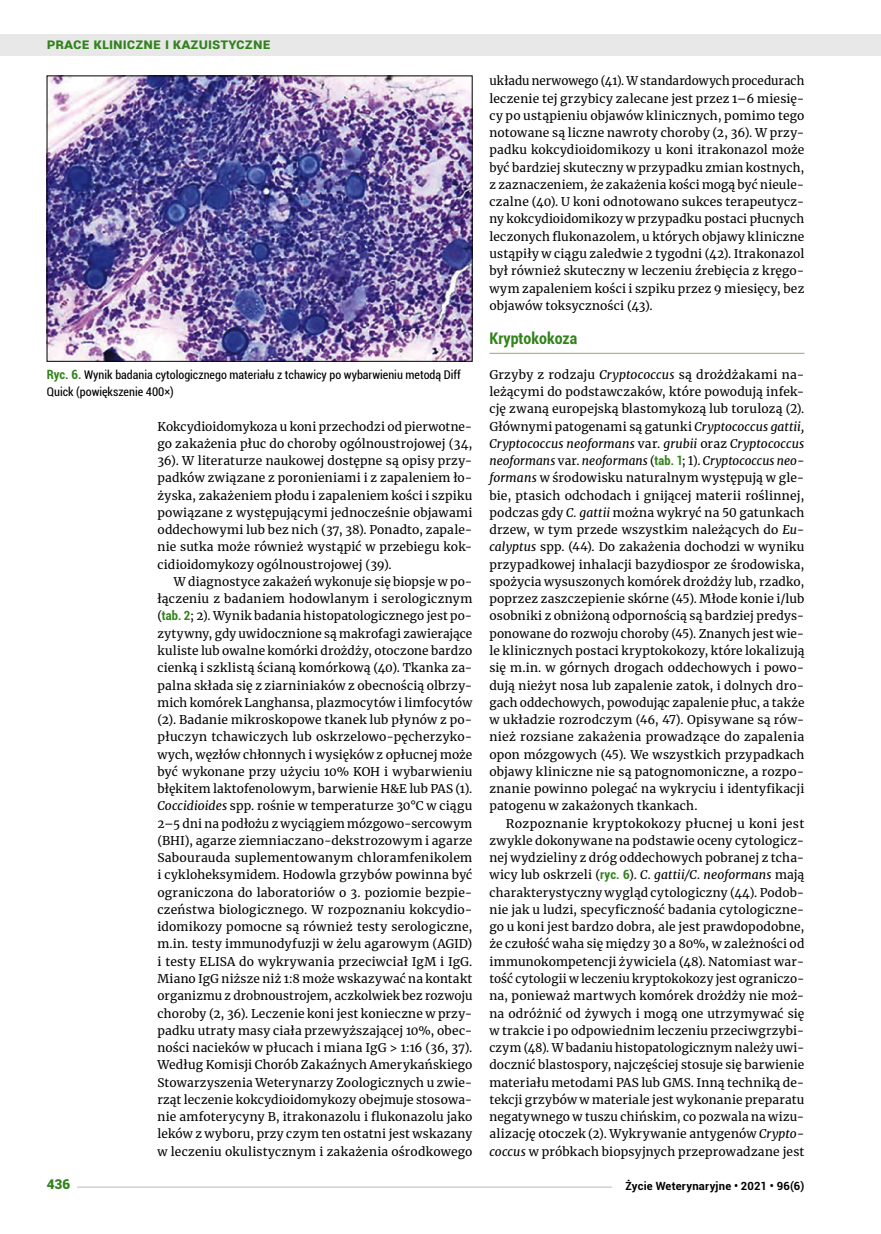
<style>
.page{position:relative;width:881px;height:1234px;background:#fff}
.page>*{position:absolute;margin:0;border:0;box-sizing:border-box;transform-origin:0 0}
.t1{font:700 condensed 16.05px "Roboto";color:#32821c}
.t2{font:700 15px "Roboto";color:#32821c}
.t3{font:900 13.5px "Roboto";color:#32821c}
.t4{font:12px/17.2px "Merriweather";letter-spacing:.015em;color:#000;text-align:justify}
.t5{font:condensed 12px/17.2px "Roboto";color:#000}
.t6{font:700 11.25px "Roboto";letter-spacing:.02em;color:#000}
.s1{font-weight:700;font-size:12.75px;color:#32821c}
.s2{font-family:"Roboto";font-weight:700;font-stretch:condensed;font-size:12.75px;color:#32821c}
.s3{font-style:italic}
</style>
<div class="page">
<hr style="left:489px;top:353px;width:315px;height:1px;background:#96ba7b">
<img style="left:49px;top:78px;width:421px;height:281px">
<div style="left:0;top:35px;width:880px;height:21px;background:#e8e8e8"></div>
<hr style="left:47px;top:1186px;width:565px;height:1px;background:#d2d1d1">
<div style="left:47px;top:1178px;width:30px;height:15px;background:#fff"></div>
<p class="t2" style="left:47px;top:33px;width:225px">Prace kliniczne i kazuistyczne</p>
<p class="t5" style="left:47px;top:365px;width:415px"><span class="s1">Ryc. 6.</span> Wynik badania cytologicznego materiału z tchawicy po wybarwieniu metodą Diff<br>Quick (powiększenie 400×)</p>
<p class="t4" style="left:157px;top:417px;width:316px">Kokcydioidomykoza u koni przechodzi od pierwotne&shy;go zakażenia płuc do choroby ogólnoustrojowej (34, 36). W literaturze naukowej dostępne są opisy przy&shy;padków związane z poronieniami i z zapaleniem ło&shy;żyska, zakażeniem płodu i zapaleniem kości i szpiku powiązane z występującymi jednocześnie objawami oddechowymi lub bez nich (37, 38). Ponadto, zapale&shy;nie sutka może również wystąpić w przebiegu kok&shy;cidioidomykozy ogólnoustrojowej (39).</p>
<p class="t4" style="left:157px;top:572px;width:316px;text-indent:16px">W diagnostyce zakażeń wykonuje się biopsje w po&shy;łączeniu z badaniem hodowlanym i serologicznym (<span class="s2">tab. 2</span>; 2). Wynik badania histopatologicznego jest po&shy;zytywny, gdy uwidocznione są makrofagi zawierające kuliste lub owalne komórki drożdży, otoczone bardzo cienką i szklistą ścianą komórkową (40). Tkanka za&shy;palna składa się z ziarniniaków z obecnością olbrzy&shy;mich komórek Langhansa, plazmocytów i limfocytów (2). Badanie mikroskopowe tkanek lub płynów z po&shy;płuczyn tchawiczych lub oskrzelowo-pęcherzyko&shy;wych, węzłów chłonnych i wysięków z opłucnej może być wykonane przy użyciu 10% KOH i wybarwieniu błękitem laktofenolowym, barwienie H&amp;E lub PAS (1).<br><span class="s3">Coccidioides</span> spp. rośnie w temperaturze 30°C w ciągu 2–5 dni na podłożu z wyciągiem mózgowo-sercowym (BHI), agarze ziemniaczano-dekstrozowym i agarze Sabourauda suplementowanym chloramfenikolem i cykloheksymidem. Hodowla grzybów powinna być ograniczona do laboratoriów o 3. poziomie bezpie&shy;czeństwa biologicznego. W rozpoznaniu kokcydio&shy;idomikozy pomocne są również testy serologiczne, m.in. testy immunodyfuzji w żelu agarowym (AGID) i testy ELISA do wykrywania przeciwciał IgM i IgG.<br>Miano IgG niższe niż 1:8 może wskazywać na kontakt organizmu z drobnoustrojem, aczkolwiek bez rozwoju choroby (2, 36). Leczenie koni jest konieczne w przy&shy;padku utraty masy ciała przewyższającej 10%, obec&shy;ności nacieków w płucach i miana IgG &gt; 1:16 (36, 37).<br>Według Komisji Chorób Zakaźnych Amerykańskiego Stowarzyszenia Weterynarzy Zoologicznych u zwie&shy;rząt leczenie kokcydioidomykozy obejmuje stosowa&shy;nie amfoterycyny B, itrakonazolu i flukonazolu jako leków z wyboru, przy czym ten ostatni jest wskazany w leczeniu okulistycznym i zakażenia ośrodkowego</p>
<p class="t4" style="left:489px;top:72px;width:316px">układu nerwowego (41). W standardowych procedurach leczenie tej grzybicy zalecane jest przez 1–6 miesię&shy;cy po ustąpieniu objawów klinicznych, pomimo tego notowane są liczne nawroty choroby (2, 36). W przy&shy;padku kokcydioidomikozy u koni itrakonazol może być bardziej skuteczny w przypadku zmian kostnych, z zaznaczeniem, że zakażenia kości mogą być nieule&shy;czalne (40). U koni odnotowano sukces terapeutycz&shy;ny kokcydioidomikozy w przypadku postaci płucnych leczonych flukonazolem, u których objawy kliniczne ustąpiły w ciągu zaledwie 2 tygodni (42). Itrakonazol był również skuteczny w leczeniu źrebięcia z kręgo&shy;wym zapaleniem kości i szpiku przez 9 miesięcy, bez objawów toksyczności (43).</p>
<h1 class="t1" style="left:489px;top:327px;width:89px">Kryptokokoza</h1>
<p class="t4" style="left:489px;top:365px;width:316px">Grzyby z rodzaju <span class="s3">Cryptococcus</span> są drożdżakami na&shy;leżącymi do podstawczaków, które powodują infek&shy;cję zwaną europejską blastomykozą lub torulozą (2).<br>Głównymi patogenami są gatunki <span class="s3">Cryptococcus gattii, Cryptococcus neoformans</span> var. <span class="s3">grubii</span> oraz <span class="s3">Cryptococcus neoformans</span> var. <span class="s3">neoformans</span> (<span class="s2">tab. 1</span>; 1). <span class="s3">Cryptococcus neo&shy;formans</span> w środowisku naturalnym występują w gle&shy;bie, ptasich odchodach i gnijącej materii roślinnej, podczas gdy <span class="s3">C. gattii</span> można wykryć na 50 gatunkach drzew, w tym przede wszystkim należących do <span class="s3">Eu&shy;calyptus</span> spp. (44). Do zakażenia dochodzi w wyniku przypadkowej inhalacji bazydiospor ze środowiska, spożycia wysuszonych komórek drożdży lub, rzadko, poprzez zaszczepienie skórne (45). Młode konie i/lub osobniki z obniżoną odpornością są bardziej predys&shy;ponowane do rozwoju choroby (45). Znanych jest wie&shy;le klinicznych postaci kryptokokozy, które lokalizują się m.in. w górnych drogach oddechowych i powo&shy;dują nieżyt nosa lub zapalenie zatok, i dolnych dro&shy;gach oddechowych, powodując zapalenie płuc, a także w układzie rozrodczym (46, 47). Opisywane są rów&shy;nież rozsiane zakażenia prowadzące do zapalenia opon mózgowych (45). We wszystkich przypadkach objawy kliniczne nie są patognomoniczne, a rozpo&shy;znanie powinno polegać na wykryciu i identyfikacji patogenu w zakażonych tkankach.</p>
<p class="t4" style="left:489px;top:814px;width:316px;text-indent:16px">Rozpoznanie kryptokokozy płucnej u koni jest zwykle dokonywane na podstawie oceny cytologicz&shy;nej wydzieliny z dróg oddechowych pobranej z tcha&shy;wicy lub oskrzeli (<span class="s2">ryc. 6</span>). <span class="s3">C. gattii/C. neoformans</span> mają charakterystyczny wygląd cytologiczny (44). Podob&shy;nie jak u ludzi, specyficzność badania cytologiczne&shy;go u koni jest bardzo dobra, ale jest prawdopodobne, że czułość waha się między 30 a 80%, w zależności od immunokompetencji żywiciela (48). Natomiast war&shy;tość cytologii w leczeniu kryptokokozy jest ograniczo&shy;na, ponieważ martwych komórek drożdży nie moż&shy;na odróżnić od żywych i mogą one utrzymywać się w trakcie i po odpowiednim leczeniu przeciwgrzybi&shy;czym (48). W badaniu histopatologicznym należy uwi&shy;docznić blastospory, najczęściej stosuje się barwienie materiału metodami PAS lub GMS. Inną techniką de&shy;tekcji grzybów w materiale jest wykonanie preparatu negatywnego w tuszu chińskim, co pozwala na wizu&shy;alizację otoczek (2). Wykrywanie antygenów <span class="s3">Crypto&shy;coccus</span> w próbkach biopsyjnych przeprowadzane jest</p>
<p class="t3" style="left:47px;top:1174px;width:25px">436</p>
<p class="t6" style="left:625px;top:1177px;width:180px">Życie Weterynaryjne • 2021 • 96(6)</p>
</div>
